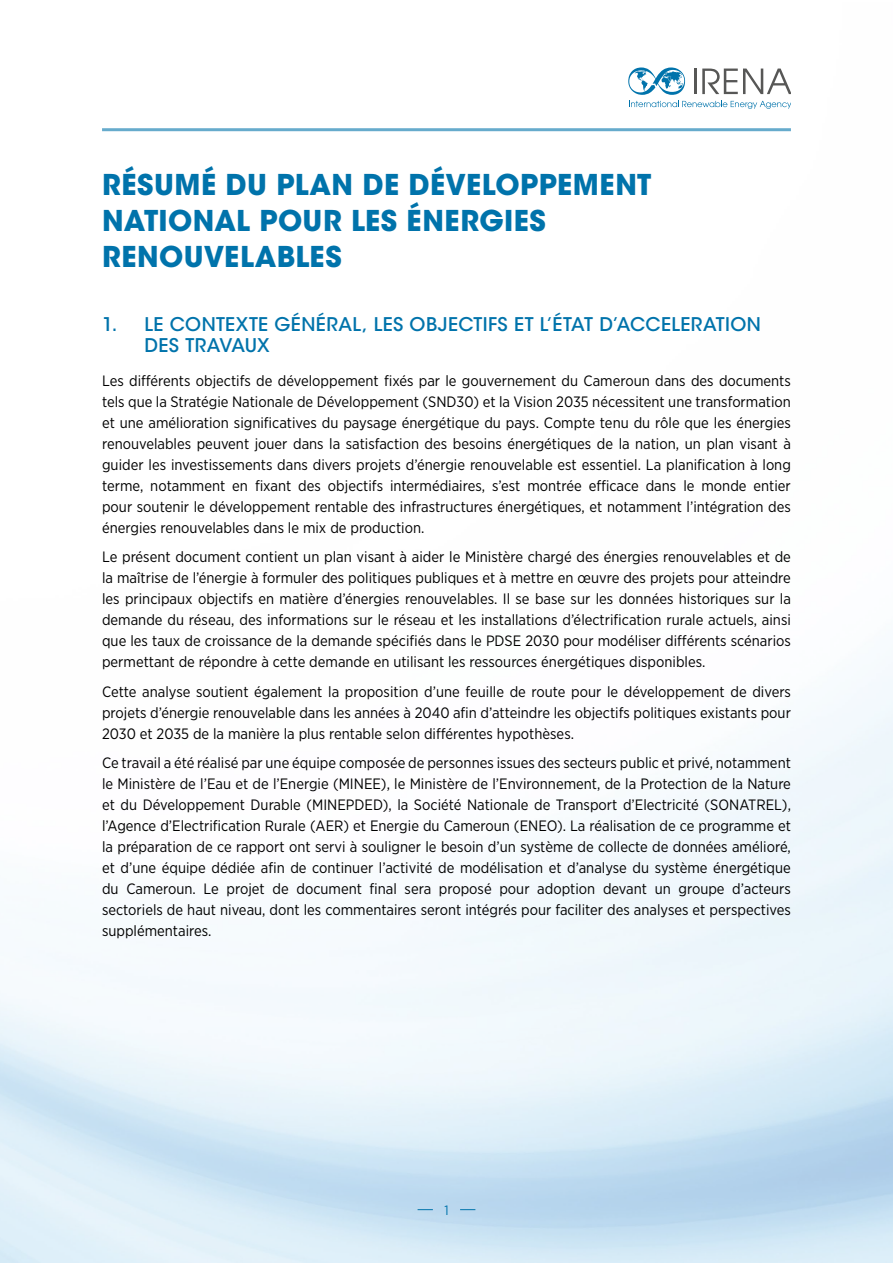
<style>
.page{position:relative;width:893px;height:1263px;background:#fff}
.page>*{position:absolute;margin:0;border:0;box-sizing:border-box;transform-origin:0 0}
.t1{font:700 28.5px/36px "ITC Avant Garde Std";letter-spacing:.015em;color:#0073ab}
.t2{font:500 18.75px/21px "ITC Avant Garde Std";letter-spacing:.02em;color:#0073ab}
.t3{font:15px/21px "Gotham Narrow";color:#000;text-align:justify}
.t4{font:13.5px "Gotham Narrow";color:#0073ab}
</style>
<div class="page">
<img style="left:0;top:68px;width:893px;height:1195px">
<svg style="left:418px;top:1209px;width:15px;height:1px"></svg>
<svg style="left:460px;top:1209px;width:15px;height:1px"></svg>
<svg style="left:628px;top:67px;width:57px;height:28px"></svg>
<svg style="left:629px;top:101px;width:162px;height:8px"></svg>
<hr style="left:694px;top:69px;width:3px;height:25px;background:#575756">
<svg style="left:702px;top:69px;width:89px;height:25px"></svg>
<hr style="left:102px;top:128px;width:689px;height:3px;background:#0073ab">
<h1 class="t1" style="left:102px;top:167px;width:551px">RÉSUMÉ DU PLAN DE DÉVELOPPEMENT<br>NATIONAL POUR LES ÉNERGIES<br>RENOUVELABLES</h1>
<p class="t2" style="left:145px;top:314px;width:618px;text-indent:-43px">1. LE CONTEXTE GÉNÉRAL, LES OBJECTIFS ET L’ÉTAT D’ACCELERATION<br>DES TRAVAUX</p>
<p class="t3" style="left:102px;top:370px;width:690px">Les différents objectifs de développement fixés par le gouvernement du Cameroun dans des documents tels que la Stratégie Nationale de Développement (SND30) et la Vision 2035 nécessitent une transformation et une amélioration significatives du paysage énergétique du pays. Compte tenu du rôle que les énergies renouvelables peuvent jouer dans la satisfaction des besoins énergétiques de la nation, un plan visant à guider les investissements dans divers projets d’énergie renouvelable est essentiel. La planification à long terme, notamment en fixant des objectifs intermédiaires, s’est montrée efficace dans le monde entier pour soutenir le développement rentable des infrastructures énergétiques, et notamment l’intégration des énergies renouvelables dans le mix de production.</p>
<p class="t3" style="left:102px;top:546px;width:690px">Le présent document contient un plan visant à aider le Ministère chargé des énergies renouvelables et de la maîtrise de l’énergie à formuler des politiques publiques et à mettre en œuvre des projets pour atteindre les principaux objectifs en matière d’énergies renouvelables. Il se base sur les données historiques sur la demande du réseau, des informations sur le réseau et les installations d’électrification rurale actuels, ainsi que les taux de croissance de la demande spécifiés dans le PDSE 2030 pour modéliser différents scénarios permettant de répondre à cette demande en utilisant les ressources énergétiques disponibles.</p>
<p class="t3" style="left:102px;top:681px;width:690px">Cette analyse soutient également la proposition d’une feuille de route pour le développement de divers projets d’énergie renouvelable dans les années à 2040 afin d’atteindre les objectifs politiques existants pour 2030 et 2035 de la manière la plus rentable selon différentes hypothèses.</p>
<p class="t3" style="left:102px;top:752px;width:690px">Ce travail a été réalisé par une équipe composée de personnes issues des secteurs public et privé, notamment le Ministère de l’Eau et de l’Energie (MINEE), le Ministère de l’Environnement, de la Protection de la Nature et du Développement Durable (MINEPDED), la Société Nationale de Transport d’Electricité (SONATREL), l’Agence d’Electrification Rurale (AER) et Energie du Cameroun (ENEO). La réalisation de ce programme et la préparation de ce rapport ont servi à souligner le besoin d’un système de collecte de données amélioré, et d’une équipe dédiée afin de continuer l’activité de modélisation et d’analyse du système énergétique du Cameroun. Le projet de document final sera proposé pour adoption devant un groupe d’acteurs sectoriels de haut niveau, dont les commentaires seront intégrés pour faciliter des analyses et perspectives supplémentaires.</p>
<p class="t4" style="left:444px;top:1201px;width:6px">1</p>
</div>
